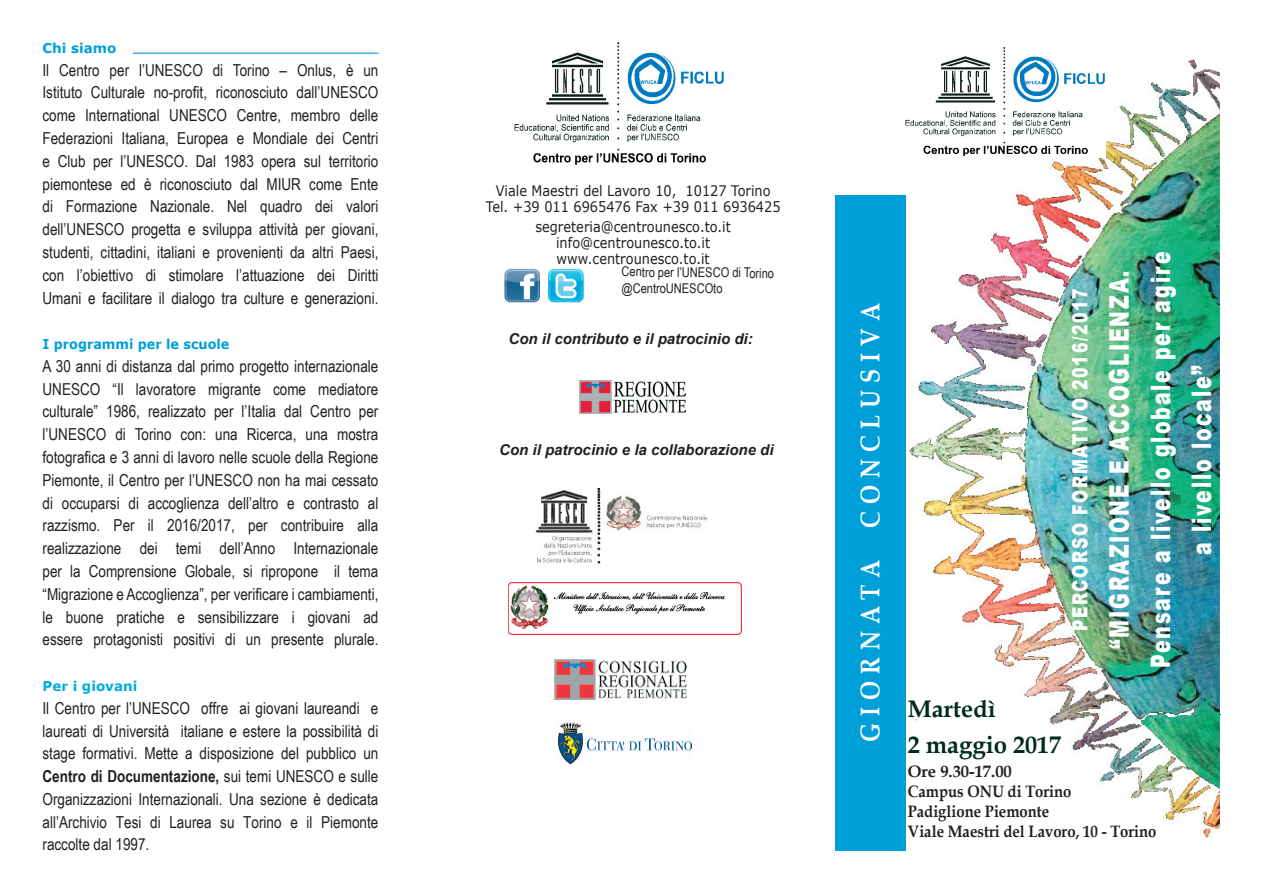
<style>
.page{position:relative;width:1263px;height:893px;background:#fff}
.page>*{position:absolute;margin:0;border:0;box-sizing:border-box;transform-origin:0 0}
.t1{font:900 27px/41.2px "Arial";letter-spacing:.1em;color:#fff;text-align:center;scale:.7 1}
.t2{font:700 27px "Book Antiqua";letter-spacing:.3em;color:#fff;scale:.85 1}
.t3{font:700 24px/36px "Book Antiqua";color:#002b1f}
.t4{font:900 21px "Arial";letter-spacing:.1em;color:#fff;scale:.75 1}
.t5{font:16.5px/22.8px "Arial Narrow";color:#231f20;text-align:justify}
.t6{font:700 16.5px/19.8px "Book Antiqua";color:#231f20}
.t7{font:italic 700 15px "Arial";color:#231f20}
.t8{font:14.55px/16px "Verdana";color:#231f20;text-align:center;scale:.89 1}
.t9{font:13.5px/16.4px "Arial Narrow";color:#231f20}
.t10{font:700 13.5px "Verdana";color:#009fda;scale:.95 1}
.t11{font:700 13.5px "Verdana";color:#00ace1}
.t12{font:700 13.5px "Verdana";color:#009fda}
.s1{font-weight:700}
</style>
<div class="page">
<hr style="left:133px;top:53px;width:245px;height:1px;background:#009fda">
<div style="left:836px;top:195px;width:71px;height:655px;background:#009fda"></div>
<img style="left:504px;top:268px;width:80px;height:35px">
<img style="left:580px;top:381px;width:106px;height:32px">
<img style="left:535px;top:489px;width:173px;height:75px">
<img style="left:509px;top:582px;width:232px;height:52px">
<img style="left:558px;top:723px;width:134px;height:40px">
<img style="left:555px;top:660px;width:131px;height:40px">
<img style="left:907px;top:59px;width:313px;height:779px">
<img style="left:906px;top:195px;width:1px;height:655px">
<img style="left:924px;top:714px;width:296px;height:1px">
<img style="left:905px;top:48px;width:201px;height:109px">
<img style="left:515px;top:42px;width:209px;height:123px">
<p class="t12" style="left:43px;top:38px;width:75px">Chi siamo</p>
<p class="t5" style="left:43px;top:58px;width:337px">Il Centro per l’UNESCO di Torino – Onlus, è un Istituto Culturale no-profit, riconosciuto dall’UNESCO come International UNESCO Centre, membro delle Federazioni Italiana, Europea e Mondiale dei Centri e Club per l’UNESCO. Dal 1983 opera sul territorio piemontese ed è riconosciuto dal MIUR come Ente di Formazione Nazionale. Nel quadro dei valori dell’UNESCO progetta e sviluppa attività per giovani, studenti, cittadini, italiani e provenienti da altri Paesi, con l’obiettivo di stimolare l’attuazione dei Diritti Umani e facilitare il dialogo tra culture e generazioni.</p>
<p class="t10" style="left:43px;top:335px;width:198px">I programmi per le scuole</p>
<p class="t5" style="left:43px;top:354px;width:337px">A 30 anni di distanza dal primo progetto internazionale UNESCO “Il lavoratore migrante come mediatore culturale” 1986, realizzato per l’Italia dal Centro per l’UNESCO di Torino con: una Ricerca, una mostra fotografica e 3 anni di lavoro nelle scuole della Regione Piemonte, il Centro per l’UNESCO non ha mai cessato di occuparsi di accoglienza dell’altro e contrasto al razzismo. Per il 2016/2017, per contribuire alla realizzazione dei temi dell’Anno Internazionale per la Comprensione Globale, si ripropone il tema “Migrazione e Accoglienza”, per verificare i cambiamenti, le buone pratiche e sensibilizzare i giovani ad essere protagonisti positivi di un presente plurale.</p>
<p class="t11" style="left:43px;top:676px;width:96px">Per i giovani</p>
<p class="t5" style="left:43px;top:696px;width:337px">Il Centro per l’UNESCO offre ai giovani laureandi e laureati di Università italiane e estere la possibilità di stage formativi. Mette a disposizione del pubblico un <span class="s1">Centro di Documentazione,</span> sui temi UNESCO e sulle Organizzazioni Internazionali. Una sezione è dedicata all’Archivio Tesi di Laurea su Torino e il Piemonte raccolte dal 1997.</p>
<p class="t8" style="left:486px;top:182px;width:333px">Viale Maestri del Lavoro 10, 10127 Torino<br>Tel. +39 011 6965476 Fax +39 011 6936425</p>
<p class="t8" style="left:535px;top:219px;width:221px">segreteria@centrounesco.to.it info@centrounesco.to.it www.centrounesco.to.it</p>
<p class="t9" style="left:622px;top:262px;width:154px;rotate:1deg">Centro per l’UNESCO di Torino @CentroUNESCOto</p>
<p class="t7" style="left:508px;top:329px;width:246px">Con il contributo e il patrocinio di:</p>
<p class="t7" style="left:499px;top:440px;width:276px">Con il patrocinio e la collaborazione di</p>
<h1 class="t2" style="left:854px;top:742px;width:517px;rotate:-90deg">GIORNATA CONCLUSIVA</h1>
<p class="t4" style="left:1065px;top:631px;width:458px;rotate:-90deg">PERCORSO FORMATIVO 2016/2017</p>
<h1 class="t1" style="left:1098px;top:668px;width:596px;rotate:-90deg">“MIGRAZIONE E ACCOGLIENZA.<br>Pensare a livello globale per agire a livello locale”</h1>
<h2 class="t3" style="left:908px;top:691px;width:155px">Martedì<br>2 maggio 2017</h2>
<p class="t6" style="left:908px;top:762px;width:250px">Ore 9.30-17.00<br>Campus ONU di Torino<br>Padiglione Piemonte<br>Viale Maestri del Lavoro, 10 - Torino</p>
</div>
